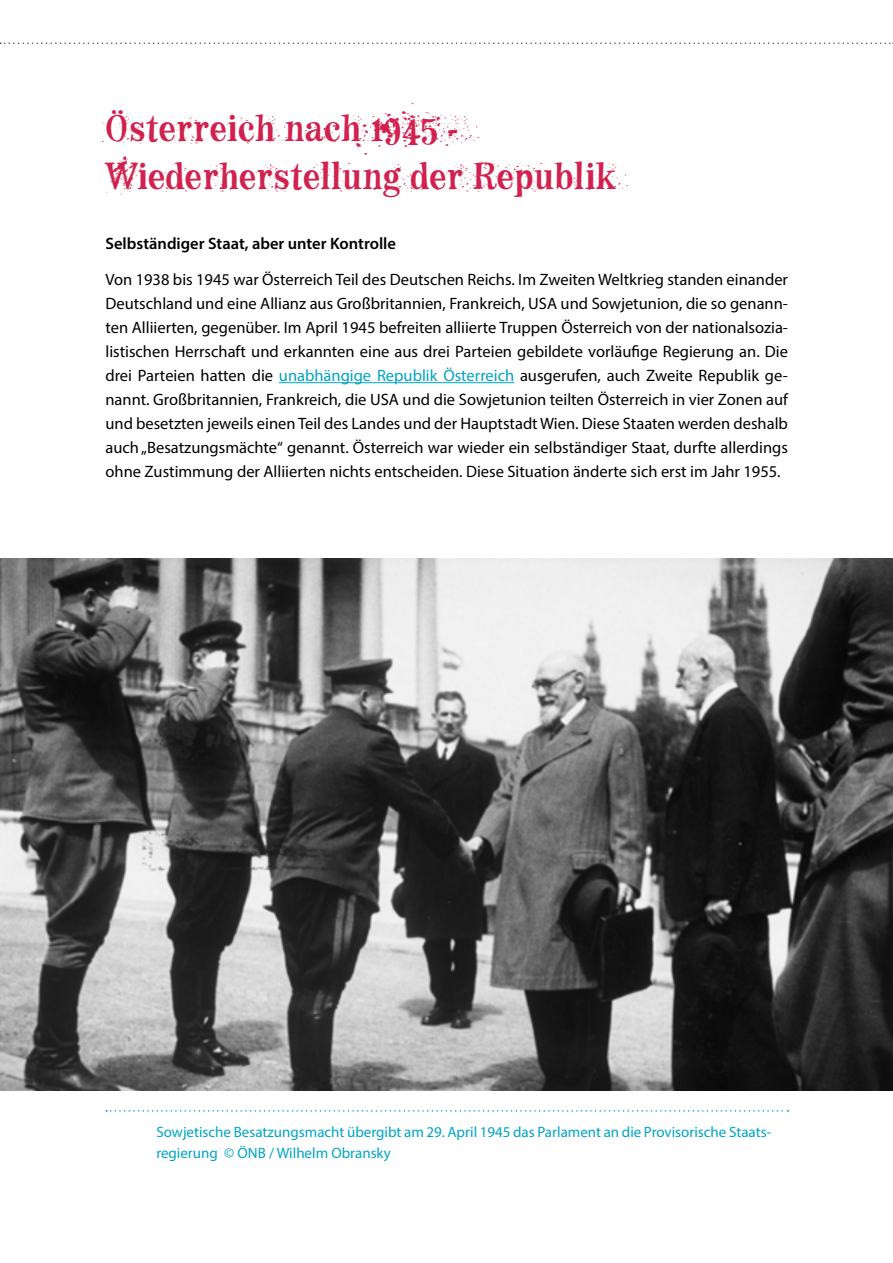
<style>
.page{position:relative;width:893px;height:1263px;background:#fff}
.page>*{position:absolute;margin:0;border:0;box-sizing:border-box;transform-origin:0 0}
._01_Titel{font:37.5px/48px "F2 F Mad Zine LT Std Dirt";color:#d1214e}
._03_MainText{font:16.5px/24px "Myriad Pro";color:#000;text-align:justify}
._03_MainText-2{font:600 16.5px "Myriad Pro";color:#000}
._04_Marginaltext{font:15px/21px "Myriad Pro";color:#00a4c3}
.s1{color:#00a4c3}
</style>
<div class="page">
<svg style="left:0;top:43px;width:893px;height:1px"></svg>
<hr style="left:279px;top:382px;width:235px;height:1px;background:#00a4c3">
<svg style="left:106px;top:1110px;width:682px;height:1px"></svg>
<img style="left:0;top:558px;width:893px;height:532px">
<h1 class="_01_Titel" style="left:105px;top:104px;width:512px">Österreich nach 1945-<br>Wiederherstellung der Republik</h1>
<p class="_03_MainText-2" style="left:105px;top:233px;width:292px">Selbständiger Staat, aber unter Kontrolle</p>
<p class="_03_MainText" style="left:105px;top:267px;width:684px">Von 1938 bis 1945 war Österreich Teil des Deutschen Reichs. Im Zweiten Weltkrieg standen einander Deutschland und eine Allianz aus Großbritannien, Frankreich, USA und Sowjetunion, die so genann&shy;ten Alliierten, gegenüber. Im April 1945 befreiten alliierte Truppen Österreich von der nationalsozia&shy;listischen Herrschaft und erkannten eine aus drei Parteien gebildete vorläufige Regierung an. Die drei Parteien hatten die <span class="s1">unabhängige Republik Österreich</span> ausgerufen, auch Zweite Republik ge&shy;nannt. Großbritannien, Frankreich, die USA und die Sowjetunion teilten Österreich in vier Zonen auf und besetzten jeweils einen Teil des Landes und der Hauptstadt Wien. Diese Staaten werden deshalb auch „Besatzungsmächte“ genannt. Österreich war wieder ein selbständiger Staat, durfte allerdings ohne Zustimmung der Alliierten nichts entscheiden. Diese Situation änderte sich erst im Jahr 1955.</p>
<p class="_04_Marginaltext" style="left:156px;top:1121px;width:616px">Sowjetische Besatzungsmacht übergibt am 29. April 1945 das Parlament an die Provisorische Staats&shy;regierung © ÖNB / Wilhelm Obransky</p>
</div>
